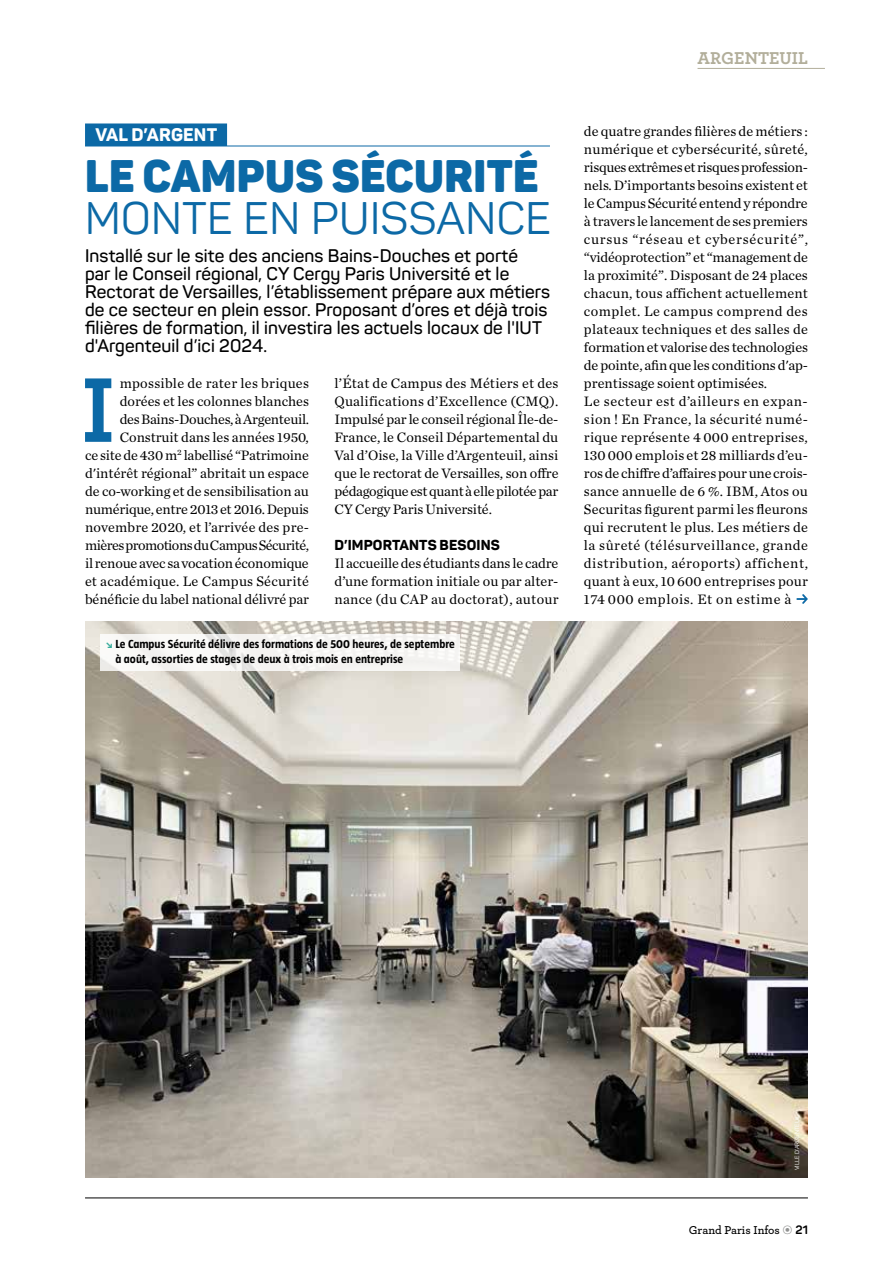
<style>
.page{position:relative;width:893px;height:1263px;background:#fff}
.page>*{position:absolute;margin:0;border:0;box-sizing:border-box;transform-origin:0 0}
.t1{font:700 96.3px "Archer";color:#0c69a6}
.t2{font:900 45px "Panton";letter-spacing:.01em;color:#0c69a6;scale:.96 1}
.t3{font:45px "Panton";letter-spacing:.01em;color:#0c69a6}
.t4{font:600 18px/18px "Panton";letter-spacing:.01em;color:#000}
.t5{font:800 18px "Panton";letter-spacing:.01em;color:#fff}
.t6{font:700 18px "Archer";color:#b2ae9a}
.t7{font:14.25px/18px "Chronicle Text G1";color:#000;text-align:justify}
.t8{font:800 14.25px "Panton";letter-spacing:.01em;color:#000}
.t9{font:700 12px/15px "Taz";color:#000}
.t10{font:600 12px "Archer";color:#000}
.t11{font:6px "Panton";letter-spacing:.005em;color:#fff}
.s1{font-family:"Klavika";color:#38ac9c}
.s2{font-family:"Chronicle Text G1";font-weight:400;font-size:13.5px;color:#919291}
.s3{font-family:"Panton";font-weight:700}
</style>
<div class="page">
<hr style="left:85px;top:1198px;width:723px;height:1px;background:#000">
<hr style="left:697px;top:68px;width:128px;height:1px;background:#b2ae9a">
<hr style="left:85px;top:146px;width:465px;height:1px;background:#0c69a6">
<div style="left:85px;top:123px;width:142px;height:23px;background:#0c69a6"></div>
<img style="left:85px;top:622px;width:723px;height:556px">
<div style="left:101px;top:634px;width:359px;height:36px;background:#f6f5f3"></div>
<svg style="left:796px;top:594px;width:12px;height:10px"></svg>
<p class="t5" style="left:95px;top:123px;width:123px">VAL D’ARGENT</p>
<h2 class="t2" style="left:85px;top:147px;width:474px">LE CAMPUS SÉCURITÉ</h2>
<h2 class="t3" style="left:85px;top:190px;width:467px">MONTE EN PUISSANCE</h2>
<p class="t4" style="left:85px;top:246px;width:467px">Installé sur le site des anciens Bains-Douches et porté<br>par le Conseil régional, CY Cergy Paris Université et le Rectorat de Versailles, l’établissement prépare aux métiers de ce secteur en plein essor. Proposant d’ores et déjà trois filières de formation, il investira les actuels locaux de l'IUT d'Argenteuil d’ici 2024.</p>
<p class="t7" style="left:334px;top:373px;width:226px">l’État de Campus des Métiers et des Qualifications d’Excellence (CMQ).<br>Impulsé par le conseil régional Île-de-France, le Conseil Départemental du Val d’Oise, la Ville d’Argenteuil, ainsi que le rectorat de Versailles, son offre pédagogique est quant à elle pilotée par CY Cergy Paris Université.</p>
<p class="t8" style="left:335px;top:536px;width:167px">D’IMPORTANTS BESOINS</p>
<p class="t7" style="left:334px;top:553px;width:226px">Il accueille des étudiants dans le cadre d’une formation initiale ou par alter&shy;nance (du CAP au doctorat), autour</p>
<p class="t7" style="left:85px;top:373px;width:226px;text-align:right">mpossible de rater les briques dorées et les colonnes blanches<br>des Bains-Douches, à Argenteuil.<br>Construit dans les années 1950,<br>ce site de 430 m<sup>2</sup> labellisé “Patrimoine d'intérêt régional” abritait un espace de co-working et de sensibilisation au numérique, entre 2013 et2016. Depuis novembre 2020, et l’arrivée des pre&shy;mières promotions du Campus Sécurité, il renoue avec sa vocation économique et académique. Le Campus Sécurité bénéficie du label national délivré par</p>
<h1 class="t1" style="left:81px;top:334px;width:35px">I</h1>
<p class="t9" style="left:115px;top:636px;width:341px;text-indent:-10px"><span class="s1">•</span> Le Campus Sécurité délivre des formations de 500 heures, de septembre à août, assorties de stages de deux à trois mois en entreprise</p>
<p class="t6" style="left:697px;top:44px;width:112px">ARGENTEUIL</p>
<p class="t7" style="left:584px;top:121px;width:226px;text-align:left">de quatre grandes filières de métiers : numérique et cybersécurité, sûreté, risques extrêmes et risques profession&shy;nels. D’importants besoins existent et le Campus Sécurité entend y répondre à travers le lancement de ses premiers cursus “réseau et cybersécurité”, “vidéoprotection” et “management de la proximité”. Disposant de 24 places chacun, tous affichent actuellement complet. Le campus comprend des plateaux techniques et des salles de formation et valorise des technologies de pointe, afin que les conditions d'ap&shy;prentissage soient optimisées.<br>Le secteur est d’ailleurs en expan&shy;sion ! En France, la sécurité numé&shy;rique représente 4 000 entreprises, 130 000 emplois et 28 milliards d’eu&shy;ros de chiffre d’affaires pour une crois&shy;sance annuelle de 6 %. IBM, Atos ou Securitas figurent parmi les fleurons qui recrutent le plus. Les métiers de la sûreté (télésurveillance, grande distribution, aéroports) affichent, quant à eux, 10 600 entreprises pour 174 000 emplois. Et on estime à</p>
<p class="t11" style="left:793px;top:1170px;width:57px;rotate:-90deg">VILLE D’ARGENTEUIL</p>
<p class="t10" style="left:689px;top:1221px;width:121px">Grand Paris Infos <span class="s2">•</span> <span class="s3">21</span></p>
</div>
